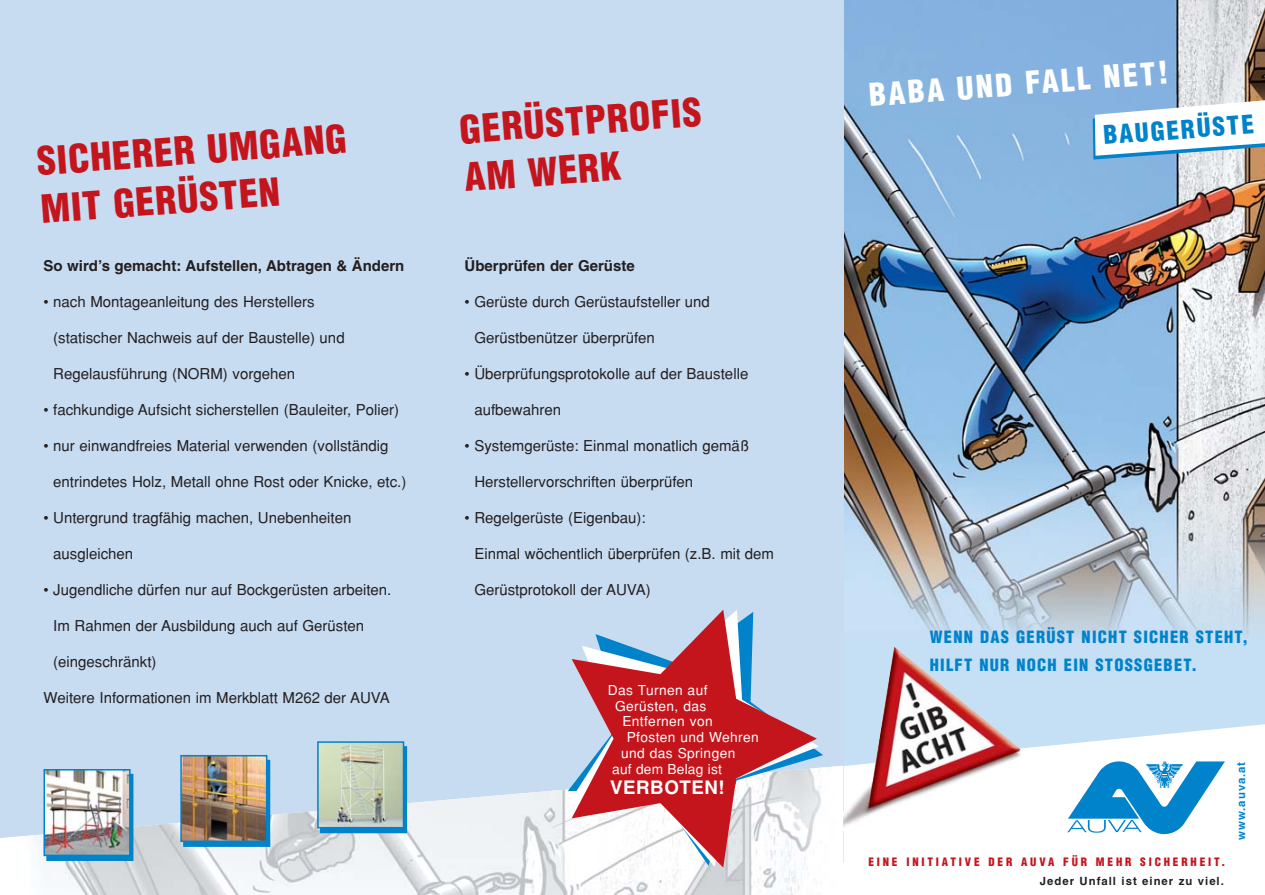
<style>
.page{position:relative;width:1265px;height:895px;background:#fff}
.page>*{position:absolute;margin:0;border:0;box-sizing:border-box;transform-origin:0 0}
.t1{font:900 condensed 37.95px "Helvetica";color:#c4151c}
.t2{font:900 condensed 30.6px "Helvetica";color:#fff}
.t3{font:900 condensed 25.05px "Helvetica";color:#0083ca}
.t4{font:700 18.75px "Helvetica";letter-spacing:.03em;color:#fff}
.t5{font:900 condensed 16.5px/27.9px "Helvetica";letter-spacing:.075em;color:#0083ca}
.t6{font:15px "Helvetica";color:#231f20}
.t7{font:700 15px "Helvetica";color:#231f20}
.t8{font:13.8px "Helvetica";letter-spacing:.03em;color:#fff}
.t9{font:13.8px "Helvetica";letter-spacing:.01em;color:#fff}
.t10{font:700 11.4px "Helvetica";letter-spacing:.085em;color:#0083ca}
.t11{font:900 condensed 11.25px "Helvetica";letter-spacing:.25em;color:#c4151c}
.t12{font:700 11.25px "Helvetica";letter-spacing:.09em;color:#231f20}
</style>
<div class="page">
<img style="left:843px;top:0;width:421px;height:863px">
<div style="left:0;top:0;width:843px;height:862px;background:#c7dbf1"></div>
<img style="left:0;top:765px;width:843px;height:129px">
<svg style="left:1067px;top:760px;width:157px;height:75px"></svg>
<img style="left:843px;top:646px;width:178px;height:186px">
<svg style="left:571px;top:609px;width:246px;height:258px"></svg>
<div style="left:46px;top:773px;width:87px;height:87px;border:2px solid #0083ca"></div>
<div style="left:183px;top:759px;width:87px;height:87px;border:2px solid #0083ca"></div>
<div style="left:321px;top:746px;width:85px;height:86px;background:#0083ca"></div>
<div style="left:320px;top:746px;width:87px;height:87px;border:2px solid #0083ca"></div>
<img style="left:46px;top:772px;width:82px;height:81px">
<div style="left:43px;top:769px;width:88px;height:87px;border:2px solid #0083ca"></div>
<img style="left:183px;top:758px;width:81px;height:81px">
<div style="left:180px;top:755px;width:87px;height:87px;border:2px solid #0083ca"></div>
<img style="left:320px;top:744px;width:81px;height:81px">
<div style="left:317px;top:741px;width:87px;height:87px;border:2px solid #0083ca"></div>
<svg style="left:1092px;top:96px;width:172px;height:63px"></svg>
<p class="t1" style="left:36px;top:146px;width:311px;rotate:-4deg">SICHERER UMGANG</p>
<p class="t1" style="left:40px;top:194px;width:241px;rotate:-4deg">MIT GERÜSTEN</p>
<p class="t7" style="left:43px;top:260px;width:362px">So wird’s gemacht: Aufstellen, Abtragen &amp; Ändern</p>
<p class="t6" style="left:43px;top:296px;width:273px">• nach Montageanleitung des Herstellers</p>
<p class="t6" style="left:53px;top:332px;width:293px">(statischer Nachweis auf der Baustelle) und</p>
<p class="t6" style="left:53px;top:368px;width:243px">Regelausführung (NORM) vorgehen</p>
<p class="t6" style="left:43px;top:404px;width:357px">• fachkundige Aufsicht sicherstellen (Bauleiter, Polier)</p>
<p class="t6" style="left:43px;top:440px;width:346px">• nur einwandfreies Material verwenden (vollständig</p>
<p class="t6" style="left:53px;top:476px;width:354px">entrindetes Holz, Metall ohne Rost oder Knicke, etc.)</p>
<p class="t6" style="left:43px;top:512px;width:309px">• Untergrund tragfähig machen, Unebenheiten</p>
<p class="t6" style="left:53px;top:548px;width:82px">ausgleichen</p>
<p class="t6" style="left:43px;top:584px;width:349px">• Jugendliche dürfen nur auf Bockgerüsten arbeiten.</p>
<p class="t6" style="left:53px;top:620px;width:312px">Im Rahmen der Ausbildung auch auf Gerüsten</p>
<p class="t6" style="left:53px;top:656px;width:105px">(eingeschränkt)</p>
<p class="t6" style="left:43px;top:692px;width:348px">Weitere Informationen im Merkblatt M262 der AUVA</p>
<p class="t1" style="left:459px;top:115px;width:243px;rotate:-4deg">GERÜSTPROFIS</p>
<p class="t1" style="left:463px;top:162px;width:159px;rotate:-4deg">AM WERK</p>
<p class="t7" style="left:464px;top:260px;width:172px">Überprüfen der Gerüste</p>
<p class="t6" style="left:464px;top:296px;width:247px">• Gerüste durch Gerüstaufsteller und</p>
<p class="t6" style="left:474px;top:332px;width:182px">Gerüstbenützer überprüfen</p>
<p class="t6" style="left:464px;top:368px;width:285px">• Überprüfungsprotokolle auf der Baustelle</p>
<p class="t6" style="left:474px;top:404px;width:88px">aufbewahren</p>
<p class="t6" style="left:464px;top:440px;width:286px">• Systemgerüste: Einmal monatlich gemäß</p>
<p class="t6" style="left:474px;top:476px;width:220px">Herstellervorschriften überprüfen</p>
<p class="t6" style="left:464px;top:512px;width:183px">• Regelgerüste (Eigenbau):</p>
<p class="t6" style="left:474px;top:548px;width:301px">Einmal wöchentlich überprüfen (z.B. mit dem</p>
<p class="t6" style="left:474px;top:584px;width:178px">Gerüstprotokoll der AUVA)</p>
<p class="t8" style="left:608px;top:684px;width:101px">Das Turnen auf</p>
<p class="t8" style="left:615px;top:700px;width:93px">Gerüsten, das</p>
<p class="t8" style="left:622px;top:716px;width:92px">Entfernen von</p>
<p class="t8" style="left:626px;top:732px;width:134px">Pfosten und Wehren</p>
<p class="t8" style="left:621px;top:748px;width:116px">und das Springen</p>
<p class="t9" style="left:612px;top:764px;width:111px">auf dem Belag ist</p>
<p class="t4" style="left:610px;top:780px;width:116px">VERBOTEN!</p>
<p class="t2" style="left:868px;top:82px;width:301px;rotate:-4deg">BABA UND FALL NET!</p>
<p class="t3" style="left:1102px;top:125px;width:152px;rotate:-4deg">BAUGERÜSTE</p>
<p class="t5" style="left:929px;top:624px;width:320px">WENN DAS GERÜST NICHT SICHER STEHT,<br>HILFT NUR NOCH EIN STOSSGEBET.</p>
<p class="t11" style="left:868px;top:857px;width:358px">EINE INITIATIVE DER AUVA FÜR MEHR SICHERHEIT.</p>
<p class="t12" style="left:1039px;top:876px;width:185px">Jeder Unfall ist einer zu viel.</p>
<p class="t10" style="left:1236px;top:839px;width:80px;rotate:-90deg">www.auva.at</p>
</div>
